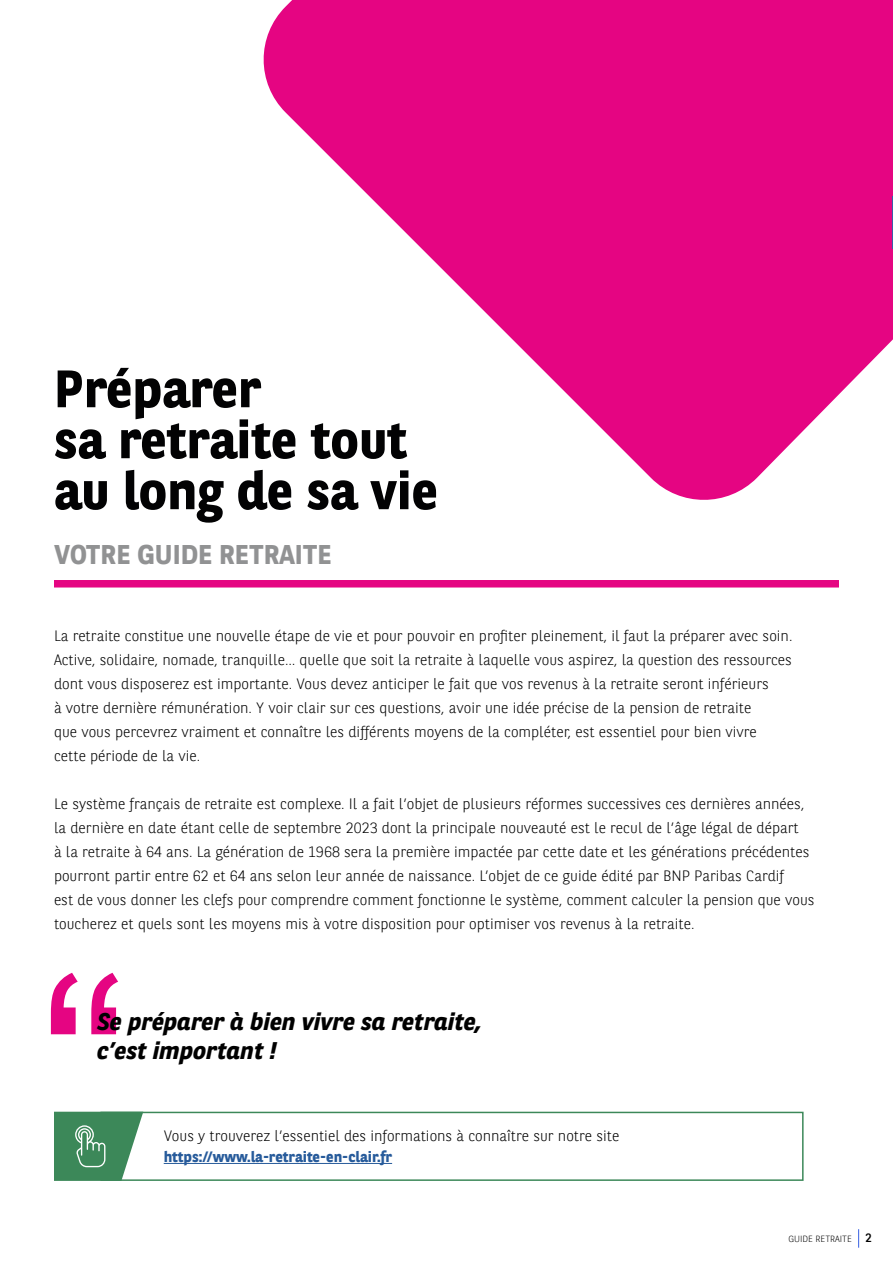
<style>
.page{position:relative;width:893px;height:1263px;background:#fff}
.page>*{position:absolute;margin:0;border:0;box-sizing:border-box;transform-origin:0 0}
.t1{font:262.5px "Arial";color:#e50582}
.t2{font:700 52.5px/51px "BNPP Sans";color:#020203}
.t3{font:700 27px "BNPP Sans";color:#919293}
.t4{font:italic 700 24px/28.8px "BNPP Sans";color:#000}
.t5{font:300 15px/24px "BNPP Sans";color:#000}
.t6{font:700 15px "BNPP Sans";color:#275b9b}
.t7{font:300 9px "BNPP Sans";color:#000}
.s1{font-weight:400;font-size:12px}
</style>
<div class="page">
<svg style="left:263px;top:0;width:630px;height:500px;fill:#e50582"></svg>
<div style="left:54px;top:580px;width:785px;height:7px;background:#e50582"></div>
<div style="left:100px;top:1112px;width:704px;height:69px;border:2px solid #3c8859"></div>
<hr style="left:164px;top:1163px;width:228px;height:1px;background:#275b9b">
<svg style="left:54px;top:1112px;width:89px;height:69px"></svg>
<svg style="left:858px;top:1229px;width:1px;height:19px"></svg>
<hr style="left:892px;top:197px;width:1px;height:52px;background:#395fa9">
<h2 class="t2" style="left:54px;top:361px;width:385px">Préparer<br>sa retraite tout au long de sa vie</h2>
<h3 class="t3" style="left:54px;top:536px;width:279px">VOTRE GUIDE RETRAITE</h3>
<p class="t5" style="left:54px;top:623px;width:740px">La retraite constitue une nouvelle étape de vie et pour pouvoir en profiter pleinement, il faut la préparer avec soin.<br>Active, solidaire, nomade, tranquille… quelle que soit la retraite à laquelle vous aspirez, la question des ressources dont vous disposerez est importante. Vous devez anticiper le fait que vos revenus à la retraite seront inférieurs<br>à votre dernière rémunération. Y voir clair sur ces questions, avoir une idée précise de la pension de retraite<br>que vous percevrez vraiment et connaître les différents moyens de la compléter, est essentiel pour bien vivre cette période de la vie.</p>
<p class="t5" style="left:54px;top:791px;width:762px">Le système français de retraite est complexe. Il a fait l’objet de plusieurs réformes successives ces dernières années, la dernière en date étant celle de septembre 2023 dont la principale nouveauté est le recul de l’âge légal de départ<br>à la retraite à 64 ans. La génération de 1968 sera la première impactée par cette date et les générations précédentes pourront partir entre 62 et 64 ans selon leur année de naissance. L’objet de ce guide édité par BNP Paribas Cardif<br>est de vous donner les clefs pour comprendre comment fonctionne le système, comment calculer la pension que vous toucherez et quels sont les moyens mis à votre disposition pour optimiser vos revenus à la retraite.</p>
<h1 class="t1" style="left:34px;top:900px;width:100px">‘‘</h1>
<h3 class="t4" style="left:97px;top:1006px;width:386px">Se préparer à bien vivre sa retraite, c’est important !</h3>
<p class="t5" style="left:164px;top:1123px;width:457px">Vous y trouverez l’essentiel des informations à connaître sur notre site</p>
<p class="t6" style="left:164px;top:1147px;width:230px">https://www.la-retraite-en-clair.fr</p>
<p class="t7" style="left:788px;top:1232px;width:85px">GUIDE RETRAITE <span class="s1">2</span></p>
</div>
